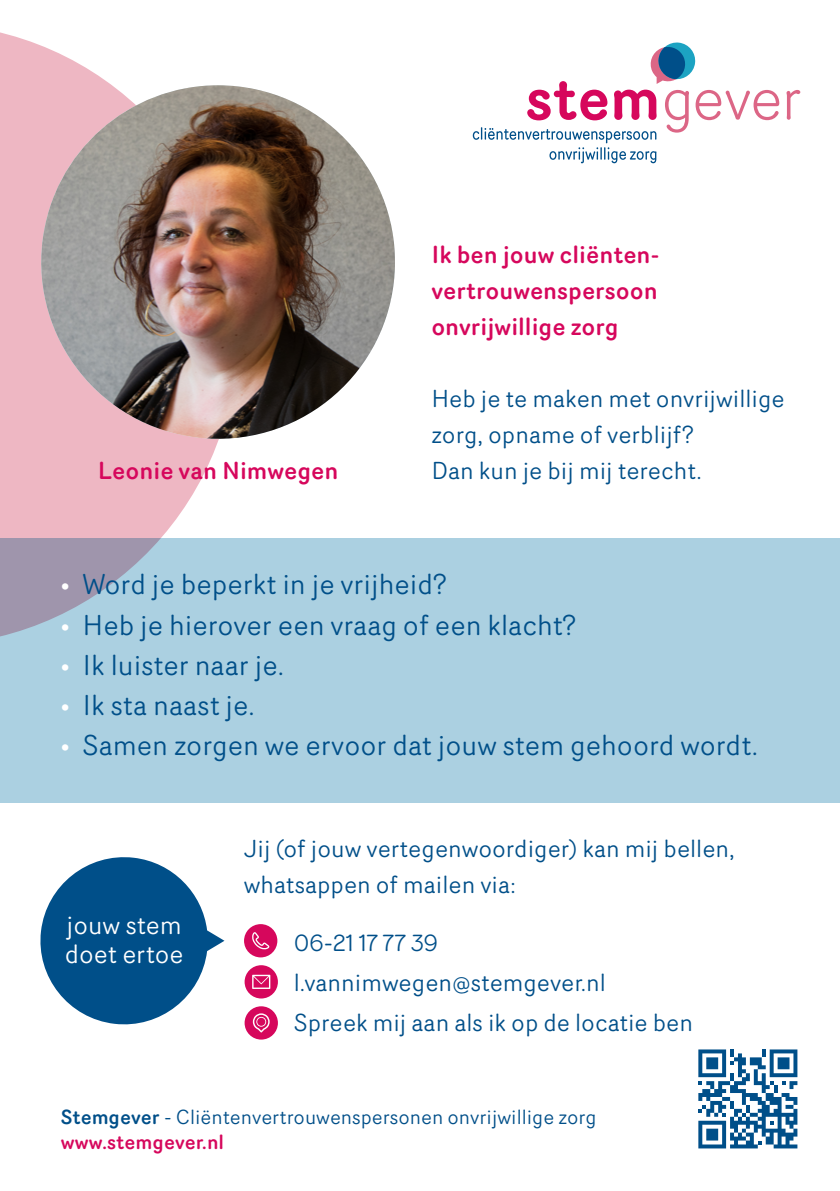
<style>
.page{position:relative;width:840px;height:1191px;background:#fff}
.page>*{position:absolute;margin:0;border:0;box-sizing:border-box;transform-origin:0 0}
.t1{font:28px "Router";color:#004f89}
.t2{font:25.6px/28.4px "Router";color:#fff}
.t3{font:24px/36px "Router";color:#004f89}
.t4{font:500 24px/36px "Router";color:#d6075c;text-align:justify}
.t5{font:19.8px/25.6px "Router";color:#004f89}
.s1{color:#fff}
.s2{font-weight:500}
.s3{font-weight:500;color:#d6075c}
</style>
<div class="page">
<div style="left:0;top:537px;width:839px;height:265px;background:#abd0e1"></div>
<svg style="left:0;top:32px;width:254px;height:605px"></svg>
<svg style="left:40px;top:857px;width:184px;height:168px"></svg>
<svg style="left:698px;top:1049px;width:99px;height:99px"></svg>
<div style="left:244px;top:924px;width:33px;height:33px;background:#d6075c;border-radius:50%"></div>
<svg style="left:252px;top:932px;width:17px;height:17px"></svg>
<div style="left:244px;top:965px;width:34px;height:33px;background:#d6075c;border-radius:50%"></div>
<svg style="left:252px;top:974px;width:18px;height:15px"></svg>
<div style="left:244px;top:1006px;width:34px;height:33px;background:#d6075c;border-radius:50%"></div>
<svg style="left:253px;top:1013px;width:16px;height:19px"></svg>
<svg style="left:527px;top:81px;width:80px;height:39px"></svg>
<svg style="left:614px;top:90px;width:42px;height:30px"></svg>
<svg style="left:665px;top:90px;width:23px;height:43px"></svg>
<svg style="left:695px;top:90px;width:83px;height:30px"></svg>
<svg style="left:786px;top:90px;width:13px;height:30px"></svg>
<svg style="left:472px;top:127px;width:184px;height:36px"></svg>
<svg style="left:650px;top:42px;width:45px;height:42px"></svg>
<svg style="left:31px;top:75px;width:223px;height:374px;fill:#eeb7c3"></svg>
<img style="left:39px;top:85px;width:356px;height:356px">
<p class="t4" style="left:98px;top:453px;width:242px">Leonie van Nimwegen</p>
<p class="t4" style="left:431px;top:237px;width:230px">Ik ben jouw cliënten&shy;vertrouwenspersoon onvrijwillige zorg</p>
<p class="t3" style="left:431px;top:381px;width:354px">Heb je te maken met onvrijwillige zorg, opname of verblijf?<br>Dan kun je bij mij terecht.</p>
<p class="t1" style="left:60px;top:567px;width:388px"><span class="s1">•</span> Word je beperkt in je vrijheid?</p>
<p class="t1" style="left:60px;top:607px;width:517px"><span class="s1">•</span> Heb je hierover een vraag of een klacht?</p>
<p class="t1" style="left:60px;top:647px;width:225px"><span class="s1">•</span> Ik luister naar je.</p>
<p class="t1" style="left:60px;top:687px;width:196px"><span class="s1">•</span> Ik sta naast je.</p>
<p class="t1" style="left:60px;top:727px;width:698px"><span class="s1">•</span> Samen zorgen we ervoor dat jouw stem gehoord wordt.</p>
<p class="t2" style="left:65px;top:911px;width:120px">jouw stem doet ertoe</p>
<p class="t3" style="left:244px;top:830px;width:492px">Jij (of jouw vertegenwoordiger) kan mij bellen, whatsappen of mailen via:</p>
<p class="t3" style="left:294px;top:922px;width:400px;line-height:40px">06-21 17 77 39 l.vannimwegen@stemgever.nl<br>Spreek mij aan als ik op de locatie ben</p>
<p class="t5" style="left:61px;top:1104px;width:537px"><span class="s2">Stemgever</span> - Cliëntenvertrouwenspersonen onvrijwillige zorg <span class="s3">www.stemgever.nl</span></p>
</div>
